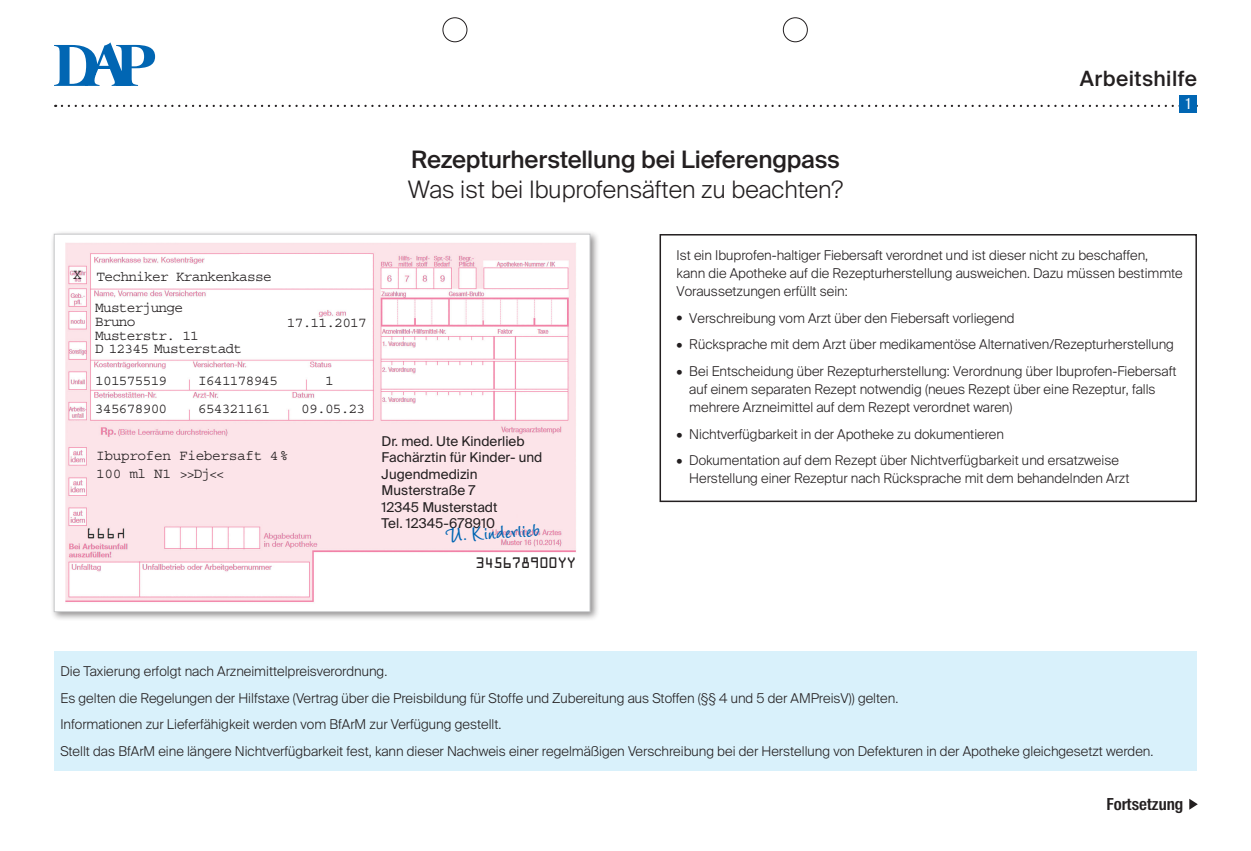
<style>
.page{position:relative;width:1251px;height:851px;background:#fff}
.page>*{position:absolute;margin:0;border:0;box-sizing:border-box;transform-origin:0 0}
.t1{font:500 24px "Suisse Intl";letter-spacing:-.01em;color:#231f20}
.t2{font:300 24px "Suisse Intl";color:#231f20}
.t3{font:700 22.35px "LT Wiesbaden Swing";color:#0166b3}
.t4{font:500 21px "Suisse Intl";letter-spacing:.02em;color:#231f20}
.t5{font:600 16.5px "Suisse Intl Cond";color:#231f20}
.t6{font:15px "Suisse Intl Cond";color:#fff}
.t7{font:14.4px/13.6px "Courier Std";letter-spacing:-.05em;color:#231f20}
.t8{font:14.4px/18px "Courier Std";letter-spacing:-.025em;color:#231f20}
.t9{font:13.65px "OCRA Alternate";letter-spacing:-.05em;color:#231f20}
.t10{font:300 13.5px/18px "Suisse Intl";color:#231f20}
.t11{font:13.5px/16.5px "Suisse Intl";color:#231f20}
</style>
<div class="page">
<div style="left:442px;top:18px;width:25px;height:24px;border:1px solid #231f20;border-radius:50%"></div>
<div style="left:783px;top:18px;width:24px;height:24px;border:1px solid #231f20;border-radius:50%"></div>
<svg style="left:62px;top:105px;width:1117px;height:2px"></svg>
<svg style="left:54px;top:43px;width:101px;height:43px"></svg>
<div style="left:659px;top:234px;width:537px;height:268px;border:2px solid #231f20"></div>
<div style="left:54px;top:651px;width:1142px;height:119px;background:#d9f1fb"></div>
<div style="left:50px;top:230px;width:549px;height:391px;background:#231f20;opacity:.5"></div>
<img style="left:58px;top:236px;width:523px;height:373px">
<svg style="left:1189px;top:798px;width:8px;height:11px"></svg>
<div style="left:1179px;top:96px;width:17px;height:17px;background:#0166b3"></div>
<h3 class="t4" style="left:1079px;top:66px;width:118px">Arbeitshilfe</h3>
<h1 class="t1" style="left:411px;top:145px;width:430px">Rezepturherstellung bei Lieferengpass</h1>
<h1 class="t2" style="left:408px;top:175px;width:436px">Was ist bei Ibuprofensäften zu beachten?</h1>
<p class="t6" style="left:1185px;top:95px;width:6px">1</p>
<p class="t7" style="left:73px;top:268px;width:10px">X</p>
<p class="t7" style="left:97px;top:269px;width:176px">Techniker Krankenkasse</p>
<p class="t7" style="left:95px;top:301px;width:148px">Musterjunge<br>Bruno<br>Musterstr. 11<br>D 12345 Musterstadt</p>
<p class="t7" style="left:287px;top:315px;width:81px">17.11.2017</p>
<p class="t7" style="left:95px;top:374px;width:74px">101575519</p>
<p class="t7" style="left:198px;top:374px;width:81px">I641178945</p>
<p class="t7" style="left:325px;top:374px;width:10px">1</p>
<p class="t7" style="left:95px;top:401px;width:73px">345678900</p>
<p class="t7" style="left:198px;top:401px;width:74px">654321161</p>
<p class="t7" style="left:301px;top:401px;width:66px">09.05.23</p>
<p class="t8" style="left:96px;top:446px;width:194px">Ibuprofen Fiebersaft 4%<br>100 ml N1 &gt;&gt;Dj&lt;&lt;</p>
<p class="t11" style="left:381px;top:432px;width:162px">Dr. med. Ute Kinderlieb<br>Fachärztin für Kinder- und<br>Jugendmedizin<br>Musterstraße 7<br>12345 Musterstadt<br>Tel. 12345-678910</p>
<h2 class="t3" style="left:444px;top:519px;width:96px;rotate:-3deg">U. Kinderlieb</h2>
<p class="t9" style="left:475px;top:556px;width:103px">345678900YY</p>
<p class="t10" style="left:676px;top:247px;width:507px">Ist ein Ibuprofen-haltiger Fiebersaft verordnet und ist dieser nicht zu beschaffen,<br>kann die Apotheke auf die Rezepturherstellung ausweichen. Dazu müssen bestimmte<br>Voraussetzungen erfüllt sein:</p>
<p class="t10" style="left:676px;top:309px;width:339px">• Verschreibung vom Arzt über den Fiebersaft vorliegend</p>
<p class="t10" style="left:676px;top:336px;width:499px">• Rücksprache mit dem Arzt über medikamentöse Alternativen/Rezepturherstellung</p>
<p class="t10" style="left:689px;top:362px;width:488px;text-indent:-13px">• Bei Entscheidung über Rezepturherstellung: Verordnung über Ibuprofen-Fiebersaft auf einem separaten Rezept notwendig (neues Rezept über eine Rezeptur, falls mehrere Arzneimittel auf dem Rezept verordnet waren)</p>
<p class="t10" style="left:676px;top:425px;width:329px">• Nichtverfügbarkeit in der Apotheke zu dokumentieren</p>
<p class="t10" style="left:689px;top:451px;width:441px;text-indent:-13px">• Dokumentation auf dem Rezept über Nichtverfügbarkeit und ersatzweise<br>Herstellung einer Rezeptur nach Rücksprache mit dem behandelnden Arzt</p>
<p class="t10" style="left:60px;top:658px;width:1094px;line-height:26.5px">Die Taxierung erfolgt nach Arzneimittelpreisverordnung.<br>Es gelten die Regelungen der Hilfstaxe (Vertrag über die Preisbildung für Stoffe und Zubereitung aus Stoffen (§§ 4 und 5 der AMPreisV)) gelten.<br>Informationen zur Lieferfähigkeit werden vom BfArM zur Verfügung gestellt.<br>Stellt das BfArM eine längere Nichtverfügbarkeit fest, kann dieser Nachweis einer regelmäßigen Verschreibung bei der Herstellung von Defekturen in der Apotheke gleichgesetzt werden.</p>
<p class="t5" style="left:1106px;top:794px;width:78px">Fortsetzung</p>
</div>
